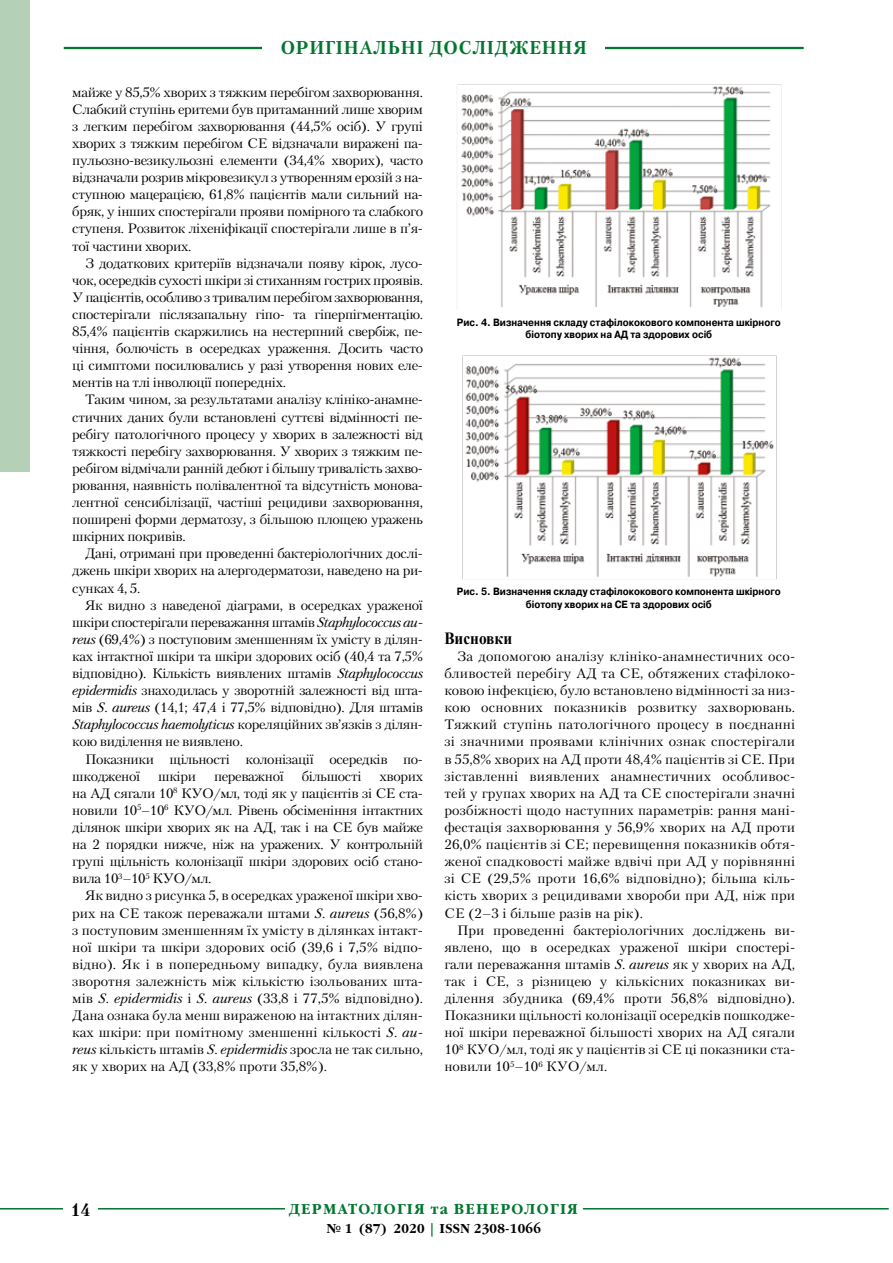
<style>
.page{position:relative;width:893px;height:1263px;background:#fff}
.page>*{position:absolute;margin:0;border:0;box-sizing:border-box;transform-origin:0 0}
.t1{font:700 18.6px "Petersburg C";letter-spacing:.05em;color:#00762f;scale:.95 1}
.t2{font:700 18px "Petersburg C";color:#000}
.t3{font:700 17.1px "Times New Roman";color:#000;scale:.89 1}
.t4{font:700 14.25px "Garamond C";letter-spacing:.1em;color:#00762f;scale:.95 1}
.t5{font:13.5px/17.1px "Petersburg C";letter-spacing:-.01em;color:#000;text-align:justify;scale:1.05 1}
.t6{font:700 12.9px "Garamond C";letter-spacing:.025em;color:#000;scale:.95 1}
.t7{font:700 10.5px/12.6px "Pragmatica C";color:#000;text-align:center;scale:.9 1}
.s1{font-style:italic}
.s2{color:#00762f}
</style>
<div class="page">
<hr style="left:0;top:1208px;width:889px;height:1px;background:#00762f">
<div style="left:64px;top:1200px;width:34px;height:17px;background:#fff"></div>
<img style="left:462px;top:355px;width:315px;height:225px">
<img style="left:457px;top:84px;width:325px;height:226px">
<hr style="left:64px;top:47px;width:740px;height:2px;background:#00762f">
<div style="left:263px;top:30px;width:342px;height:34px;background:#fff"></div>
<div style="left:0;top:0;width:30px;height:472px;background:#b4d0b7"></div>
<div style="left:285px;top:1198px;width:298px;height:21px;background:#fff"></div>
<h1 class="t1" style="left:281px;top:36px;width:323px">ОРИГІНАЛЬНІ ДОСЛІДЖЕННЯ</h1>
<p class="t5" style="left:72px;top:83px;width:336px">майже у 85,5% хворих з тяжким перебігом захворювання.<br>Слабкий ступінь еритеми був притаманний лише хворим з легким перебігом захворювання (44,5% осіб). У групі хворих з тяжким перебігом СЕ відзначали виражені па&shy;пульозно-везикульозні елементи (34,4% хворих), часто відзначали розрив мікровезикул з утворенням ерозій з на&shy;ступною мацерацією, 61,8% пацієнтів мали сильний на&shy;бряк, у інших спостерігали прояви помірного та слабкого ступеня. Розвиток ліхеніфікації спостерігали лише в п’я&shy;тої частини хворих.</p>
<p class="t5" style="left:72px;top:254px;width:336px;text-indent:13px">З додаткових критеріїв відзначали появу кірок, лусо&shy;чок, осередків сухості шкіри зі стиханням гострих проявів.<br>У пацієнтів, особливо з тривалим перебігом захворювання, спостерігали післязапальну гіпо- та гіперпігментацію.<br>85,4% пацієнтів скаржились на нестерпний свербіж, пе&shy;чіння, болючість в осередках ураження. Досить часто ці симптоми посилювались у разі утворення нових еле&shy;ментів на тлі інволюції попередніх.</p>
<p class="t5" style="left:72px;top:391px;width:336px;text-indent:13px">Таким чином, за результатами аналізу клініко-анамне&shy;стичних даних були встановлені суттєві відмінності пе&shy;ребігу патологічного процесу у хворих в залежності від тяжкості перебігу захворювання. У хворих з тяжким пе&shy;ребігом відмічали ранній дебют і більшу тривалість захво&shy;рювання, наявність полівалентної та відсутність монова&shy;лентної сенсибілізації, частіші рецидиви захворювання, поширені форми дерматозу, з більшою площею уражень шкірних покривів.</p>
<p class="t5" style="left:72px;top:545px;width:336px;text-indent:13px">Дані, отримані при проведенні бактеріологічних дослі&shy;джень шкіри хворих на алергодерматози, наведено на ри&shy;сунках 4, 5.</p>
<p class="t5" style="left:72px;top:596px;width:336px;text-indent:13px">Як видно з наведеної діаграми, в осередках ураженої шкіри спостерігали переважання штамів <span class="s1">Staphylococcus au&shy;reus</span> (69,4%) з поступовим зменшенням їх умісту в ділян&shy;ках інтактної шкіри та шкіри здорових осіб (40,4 та 7,5% відповідно). Кількість виявлених штамів <span class="s1">Staphylococcus epidermidis</span> знаходилась у зворотній залежності від шта&shy;мів <span class="s1">S. aureus</span> (14,1; 47,4 і 77,5% відповідно). Для штамів <span class="s1">Staphylococcus haemolyticus</span> кореляційних зв’язків з ділян&shy;кою виділення не виявлено.</p>
<p class="t5" style="left:72px;top:750px;width:336px;text-indent:13px">Показники щільності колонізації осередків по&shy;шкодженої</p>
<p class="t5" style="left:158px;top:767px;width:37px">шкіри</p>
<p class="t5" style="left:214px;top:767px;width:68px">переважної</p>
<p class="t5" style="left:302px;top:767px;width:58px">більшості</p>
<p class="t5" style="left:72px;top:767px;width:336px;text-indent:307px">хворих на АД сягали 10<sup>8</sup> КУО/мл, тоді як у пацієнтів зі СЕ ста&shy;новили 10<sup>5</sup>–10<sup>6</sup> КУО/мл. Рівень обсіменіння інтактних ділянок шкіри хворих як на АД, так і на СЕ був майже на 2 порядки нижче, ніж на уражених. У контрольній групі щільність колонізації шкіри здорових осіб стано&shy;вила 10<sup>3</sup>–10<sup>5</sup> КУО/мл.</p>
<p class="t5" style="left:72px;top:887px;width:336px;text-align:left;text-indent:13px">Як видно з рисунка 5, в осередках ураженої шкіри хво&shy;рих на СЕ також переважали штами <span class="s1">S. aureus</span> (56,8%) з поступовим зменшенням їх умісту в ділянках інтакт&shy;ної шкіри та шкіри здорових осіб (39,6 і 7,5% відпо&shy;відно). Як і в попередньому випадку, була виявлена зворотня залежність між кількістю ізольованих шта&shy;мів <span class="s1">S. epidermidis</span> і <span class="s1">S. aureus</span> (33,8 і 77,5% відповідно).<br>Дана ознака була менш вираженою на інтактних ділян&shy;ках шкіри: при помітному зменшенні кількості <span class="s1">S. au&shy;reus</span> кількість штамів <span class="s1">S. epidermidis</span> зросла не так сильно, як у хворих на АД (33,8% проти 35,8%).</p>
<p class="t7" style="left:457px;top:316px;width:361px">Рис. 4. Визначення складу стафілококового компонента шкірного біотопу хворих на АД та здорових осіб</p>
<p class="t7" style="left:457px;top:585px;width:361px">Рис. 5. Визначення складу стафілококового компонента шкірного біотопу хворих на СЕ та здорових осіб</p>
<p class="t3" style="left:444px;top:626px;width:78px">Висновки</p>
<p class="t5" style="left:444px;top:647px;width:336px;text-indent:13px">За допомогою аналізу клініко-анамнестичних осо&shy;бливостей перебігу АД та СЕ, обтяжених стафілоко&shy;ковою інфекцією, було встановлено відмінності за низ&shy;кою основних показників розвитку захворювань.<br>Тяжкий ступінь патологічного процесу в поєднанні зі значними проявами клінічних ознак спостерігали в 55,8% хворих на АД проти 48,4% пацієнтів зі СЕ. При зіставленні виявлених анамнестичних особливос&shy;тей у групах хворих на АД та СЕ спостерігали значні розбіжності щодо наступних параметрів: рання мані&shy;фестація захворювання у 56,9% хворих на АД проти 26,0% пацієнтів зі СЕ; перевищення показників обтя&shy;женої спадковості майже вдвічі при АД у порівнянні зі СЕ (29,5% проти 16,6% відповідно); більша кіль&shy;кість хворих з рецидивами хвороби при АД, ніж при СЕ (2–3 і більше разів на рік).</p>
<p class="t5" style="left:444px;top:921px;width:336px;text-indent:13px">При проведенні бактеріологічних досліджень ви&shy;явлено, що в осередках ураженої шкіри спостері&shy;гали переважання штамів <span class="s1">S. aureus</span> як у хворих на АД, так і СЕ, з різницею у кількісних показниках ви&shy;ділення збудника (69,4% проти 56,8% відповідно).<br>Показники щільності колонізації осередків пошкодже&shy;ної шкіри переважної більшості хворих на АД сягали 10<sup>8</sup> КУО/мл, тоді як у пацієнтів зі СЕ ці показники ста&shy;новили 10<sup>5</sup>–10<sup>6</sup> КУО/мл.</p>
<h2 class="t2" style="left:71px;top:1198px;width:20px">14</h2>
<p class="t4" style="left:290px;top:1201px;width:224px">ДЕРМАТОЛОГіЯ та венеролог</p>
<p class="t4" style="left:560px;top:1201px;width:20px">ія</p>
<p class="t6" style="left:327px;top:1221px;width:227px">№ 1 (87) 2020 <span class="s2">|</span> ISSN 2308-1066</p>
</div>
